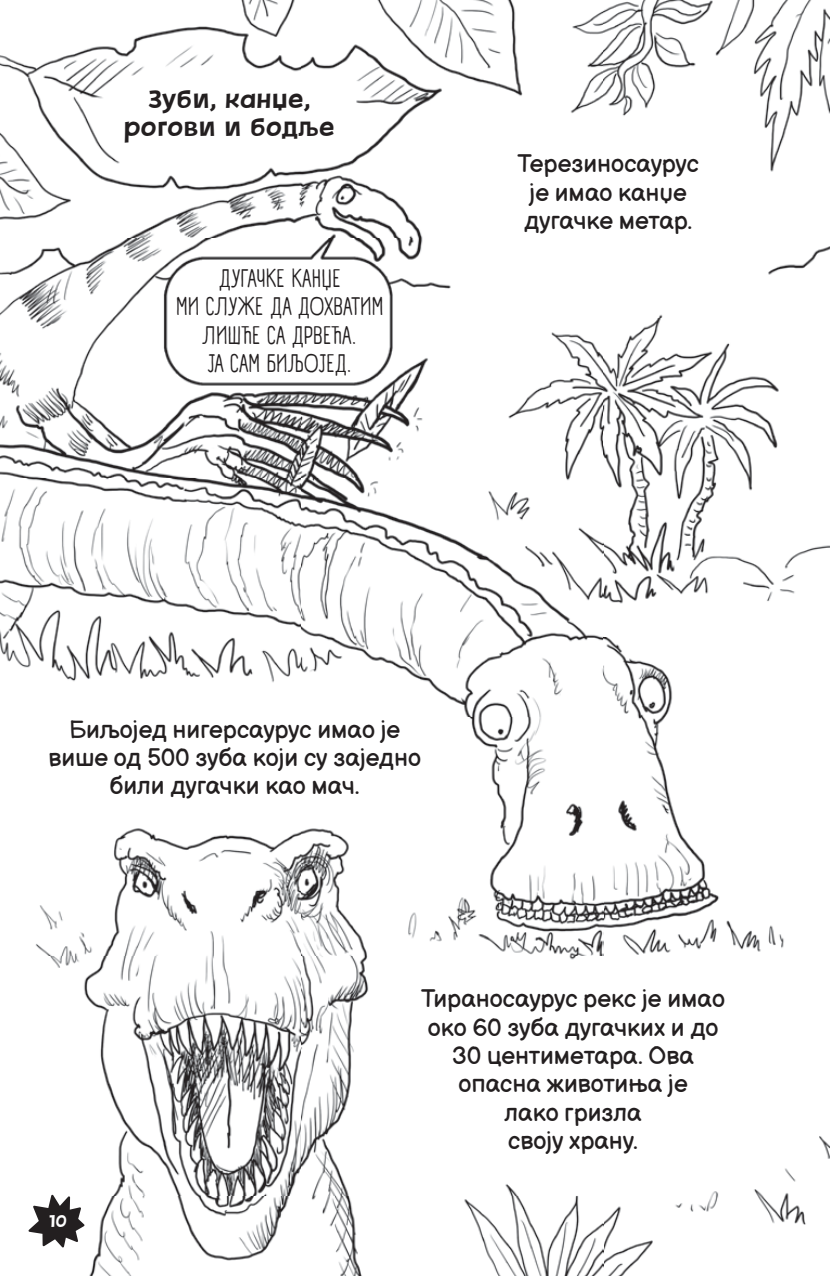
<style>
.page{position:relative;width:830px;height:1276px;background:#fff}
.page>*{position:absolute;margin:0;border:0;box-sizing:border-box;transform-origin:0 0}
.t1{font:27px/28.3px "MEXE";letter-spacing:.035em;color:#231f20;text-align:center}
.t2{font:24.75px/28.3px "Balsamiq Sans";color:#231f20;text-align:center}
.t3{font:24.75px/28.1px "Panforte Pro";letter-spacing:.005em;color:#231f20;text-align:center;scale:.9 1}
.t4{font:18.22px "MEXE";color:#fff;scale:1.11 1}
</style>
<div class="page">
<img style="left:0;top:0;width:829px;height:1276px">
<svg style="left:28px;top:1194px;width:56px;height:53px"></svg>
<p class="t1" style="left:124px;top:85px;width:211px">Зуби, канџе, рогови и бодље</p>
<p class="t3" style="left:176px;top:266px;width:232px">ДУГАЧКЕ КАНЏЕ<br>МИ СЛУЖЕ ДА ДОХВАТИМ<br>ЛИШЋЕ СА ДРВЕЋА.<br>ЈА САМ БИЉОЈЕД.</p>
<p class="t2" style="left:517px;top:148px;width:183px;text-align:left">Терезиносаурус је имао канџе дугачке метар.</p>
<p class="t2" style="left:48px;top:713px;width:374px">Биљојед нигерсаурус имао је више од 500 зуба који су заједно били дугачки као мач.</p>
<p class="t4" style="left:49px;top:1210px;width:18px">10</p>
<p class="t2" style="left:421px;top:983px;width:305px">Тираносаурус рекс је имао око 60 зуба дугачких и до<br>30 центиметара. Ова опасна животиња је<br>лако гризла<br>своју храну.</p>
</div>
